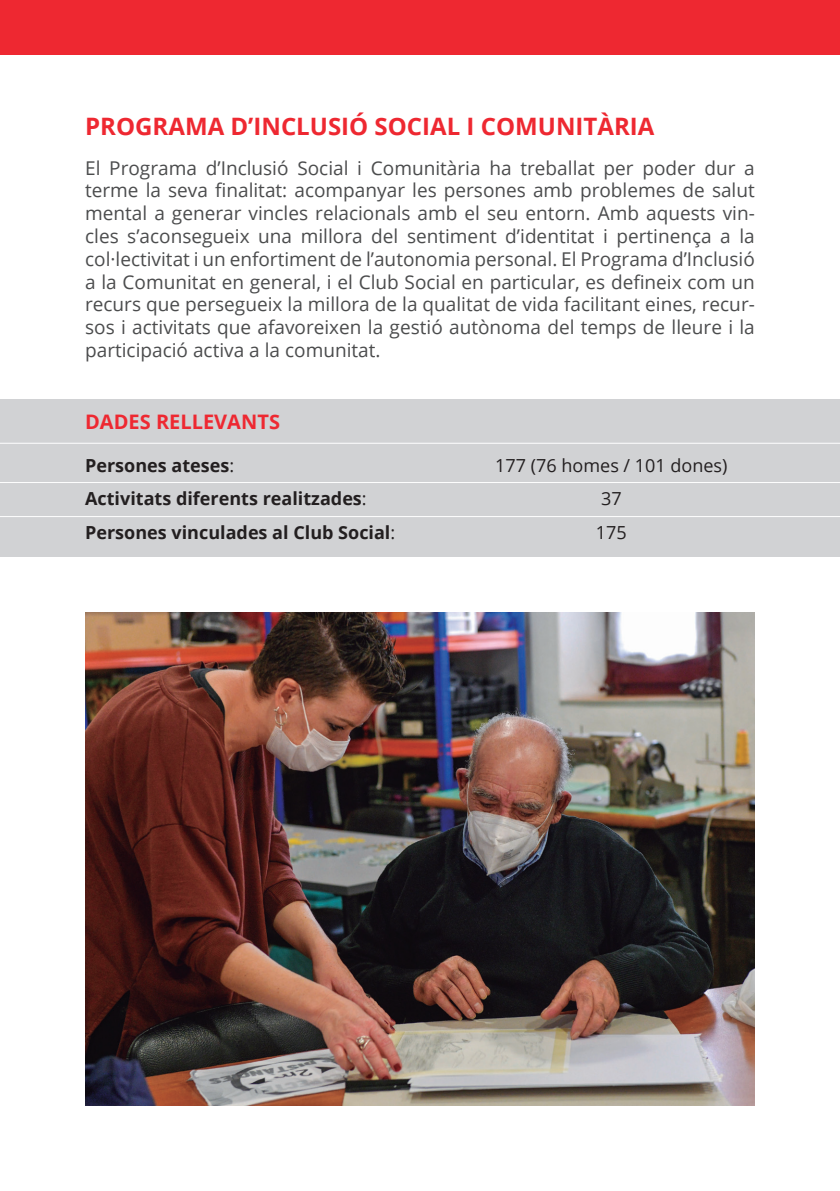
<style>
.page{position:relative;width:840px;height:1191px;background:#fff}
.page>*{position:absolute;margin:0;border:0;box-sizing:border-box;transform-origin:0 0}
.t1{font:700 24px "Open Sans";color:#ee2831}
.t2{font:700 20px "Open Sans";color:#ee2831}
.t3{font:19px/22.8px "Open Sans";color:#4b4c4d;text-align:justify}
.t4{font:700 18px/33.6px "Open Sans";color:#231f20}
.t5{font:18px/33.6px "Open Sans";color:#231f20;text-align:center}
.s1{font-weight:400}
</style>
<div class="page">
<div style="left:0;top:0;width:839px;height:55px;background:#ee2831"></div>
<div style="left:0;top:400px;width:839px;height:157px;background:#d1d2d4"></div>
<hr style="left:0;top:482px;width:839px;height:1px;background:#fff">
<hr style="left:0;top:516px;width:839px;height:1px;background:#fff">
<hr style="left:0;top:443px;width:839px;height:1px;background:#fff">
<img style="left:85px;top:612px;width:669px;height:494px">
<p class="t1" style="left:85px;top:109px;width:570px">PROGRAMA D’INCLUSIÓ SOCIAL I COMUNITÀRIA</p>
<p class="t3" style="left:85px;top:156px;width:670px">El Programa d’Inclusió Social i Comunitària ha treballat per poder dur a terme la seva finalitat: acompanyar les persones amb problemes de salut mental a generar vincles relacionals amb el seu entorn. Amb aquests vin&shy;cles s’aconsegueix una millora del sentiment d’identitat i pertinença a la col·lectivitat i un enfortiment de l’autonomia personal. El Programa d’Inclusió a la Comunitat en general, i el Club Social en particular, es defineix com un recurs que persegueix la millora de la qualitat de vida facilitant eines, recur&shy;sos i activitats que afavoreixen la gestió autònoma del temps de lleure i la participació activa a la comunitat.</p>
<p class="t2" style="left:85px;top:408px;width:196px">DADES RELLEVANTS</p>
<p class="t4" style="left:85px;top:448px;width:311px">Persones ateses<span class="s1">:<br></span>Activitats diferents realitzades<span class="s1">:<br></span>Persones vinculades al Club Social<span class="s1">:</span></p>
<p class="t5" style="left:495px;top:448px;width:234px">177 (76 homes / 101 dones)<br>37<br>175</p>
</div>
